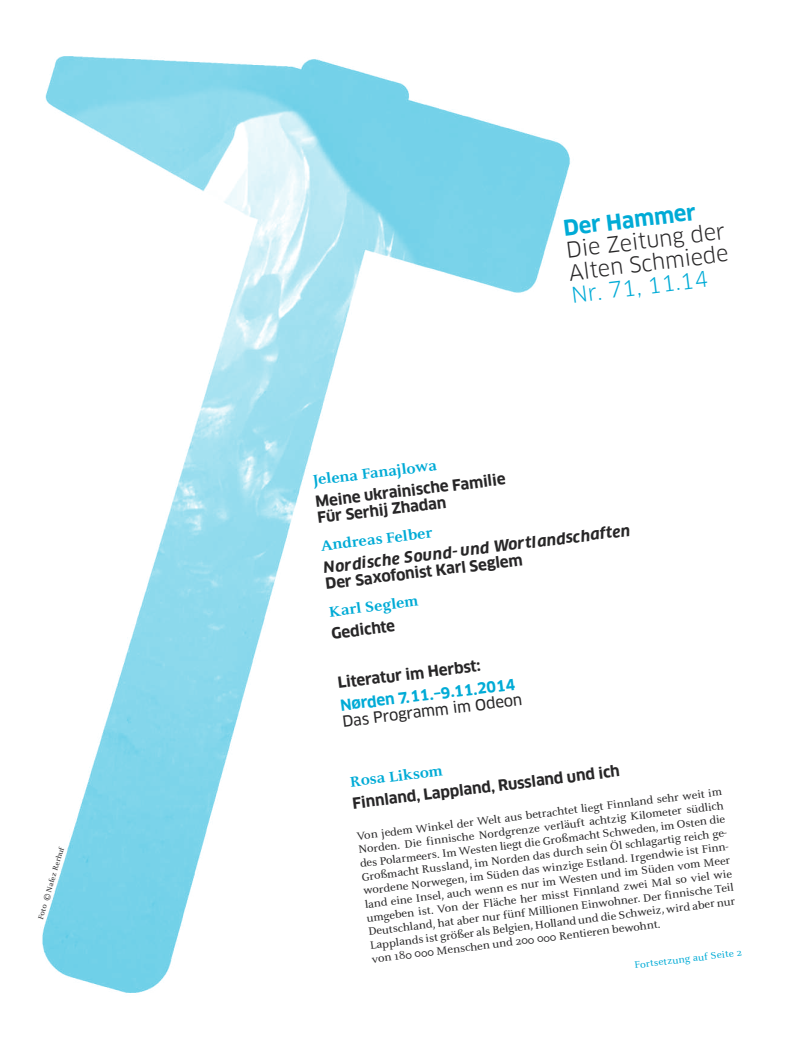
<style>
.page{position:relative;width:798px;height:1063px;background:#fff}
.page>*{position:absolute;margin:0;border:0;box-sizing:border-box;transform-origin:0 0}
.t1{font:21.25px/22.5px "Clan Pro";color:#272627}
.t2{font:21.25px "Clan Pro";color:#00abd6}
.t3{font:700 21.25px "Clan Pro";color:#00abd6}
.t4{font:700 15px/16.2px "Clan Pro";color:#272627}
.t5{font:700 15px "Celeste Small Text";color:#00abd6}
.t6{font:italic 700 15px "Clan Pro";color:#272627}
.t7{font:700 15px "Clan Pro";color:#00abd6}
.t8{font:15px "Clan Pro News";color:#272627}
.t9{font:11.25px/13.8px "Celeste Small Text";color:#272627;text-align:justify}
.t10{font:10px "Celeste Small Text";color:#00abd6}
.t11{font:7.5px "Celeste Small Text";color:#272627}
</style>
<div class="page">
<img style="left:42px;top:57px;width:528px;height:936px">
<p class="t11" style="left:36px;top:918px;width:77px;rotate:-73deg">Foto © Nafez Rerhuf</p>
<h1 class="t3" style="left:562px;top:220px;width:135px;rotate:-7deg">Der Hammer</h1>
<h1 class="t1" style="left:564px;top:241px;width:162px;rotate:-7deg">Die Zeitung der<br>Alten Schmiede</h1>
<h1 class="t2" style="left:570px;top:287px;width:139px;rotate:-7deg">Nr. 71, 11.14</h1>
<h2 class="t5" style="left:312px;top:472px;width:126px;rotate:-7deg">Jelena Fanajlowa</h2>
<h2 class="t4" style="left:314px;top:495px;width:193px;rotate:-7deg">Meine ukrainische Familie<br>Für Serhij Zhadan</h2>
<h2 class="t5" style="left:320px;top:538px;width:114px;rotate:-7deg">Andreas Felber</h2>
<h2 class="t6" style="left:322px;top:561px;width:310px;rotate:-7deg">Nordische Sound- und Wortlandschaften</h2>
<h2 class="t4" style="left:324px;top:577px;width:200px;rotate:-7deg">Der Saxofonist Karl Seglem</h2>
<h2 class="t5" style="left:328px;top:604px;width:91px;rotate:-7deg">Karl Seglem</h2>
<h2 class="t4" style="left:330px;top:626px;width:65px;rotate:-7deg">Gedichte</h2>
<h2 class="t4" style="left:337px;top:676px;width:145px;rotate:-7deg">Literatur im Herbst:</h2>
<h2 class="t7" style="left:339px;top:700px;width:177px;rotate:-7deg">Nørden 7.11.–9.11.2014</h2>
<h2 class="t8" style="left:341px;top:716px;width:182px;rotate:-7deg">Das Programm im Odeon</h2>
<h2 class="t4" style="left:351px;top:796px;width:270px;rotate:-7deg">Finnland, Lappland, Russland und ich</h2>
<h2 class="t5" style="left:349px;top:774px;width:95px;rotate:-7deg">Rosa Liksom</h2>
<p class="t9" style="left:355px;top:830px;width:369px;rotate:-7deg">Von jedem Winkel der Welt aus betrachtet liegt Finnland sehr weit im Norden. Die finnische Nordgrenze verläuft achtzig Kilometer südlich des Polarmeers. Im Westen liegt die Großmacht Schweden, im Osten die Großmacht Russland, im Norden das durch sein Öl schlagartig reich ge&shy;wordene Norwegen, im Süden das winzige Estland. Irgendwie ist Finn&shy;land eine Insel, auch wenn es nur im Westen und im Süden vom Meer umgeben ist. Von der Fläche her misst Finnland zwei Mal so viel wie Deutschland, hat aber nur fünf Millionen Einwohner. Der finnische Teil Lapplands ist größer als Belgien, Holland und die Schweiz, wird aber nur von 180 000 Menschen und 200 000 Rentieren bewohnt.</p>
<p class="t10" style="left:633px;top:960px;width:109px;rotate:-7deg">Fortsetzung auf Seite 2</p>
</div>
